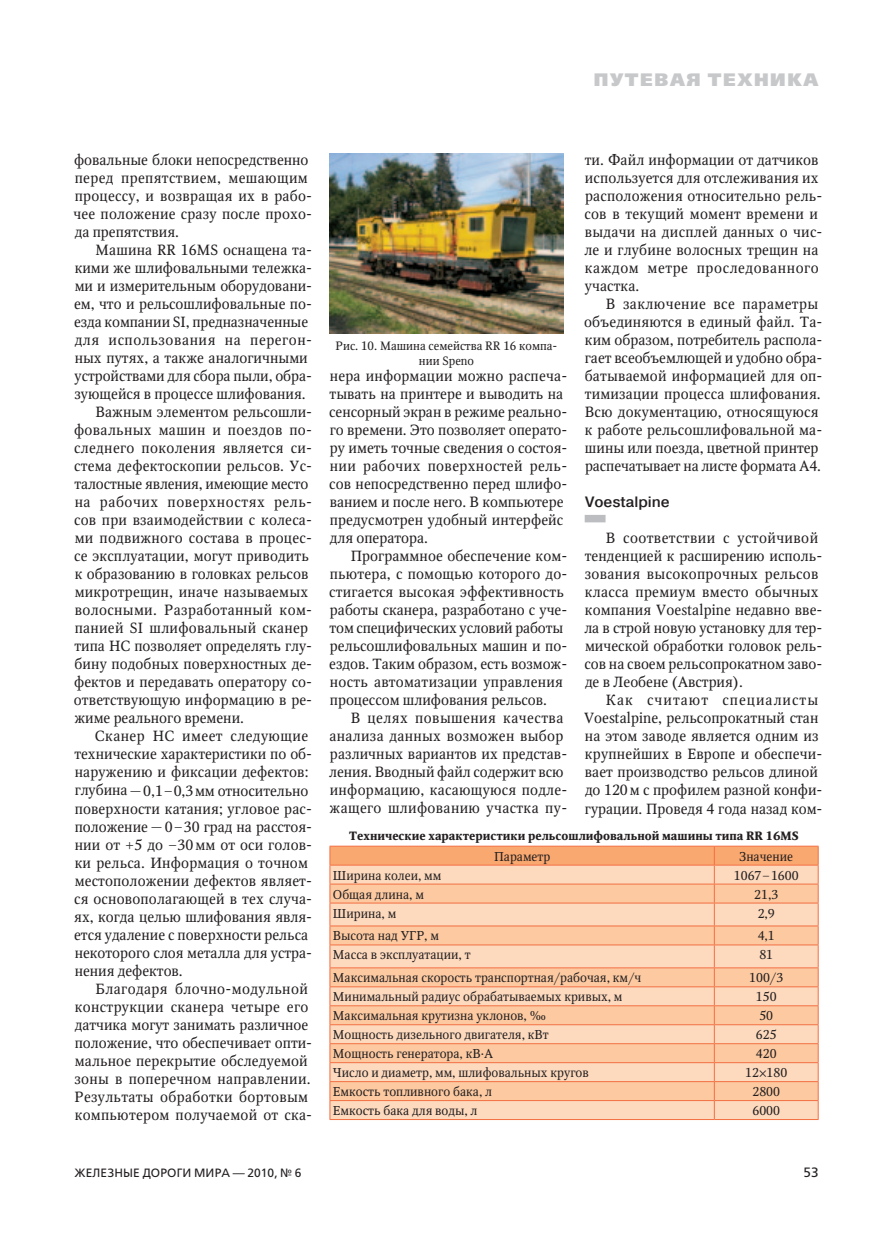
<style>
.page{position:relative;width:893px;height:1234px;background:#fff}
.page>*{position:absolute;margin:0;border:0;box-sizing:border-box;transform-origin:0 0}
.t1{font:800 18px "Free Set";letter-spacing:.09em;color:#c7c8ca}
.t2{font:500 15px "Pragmatica";color:#231f20}
.t3{font:14.7px/18px "Octava";letter-spacing:.01em;color:#231f20}
.t4{font:14.7px "Octava";letter-spacing:.04em;color:#231f20}
.t5{font:14.7px "Octava";letter-spacing:.03em;color:#231f20}
.t6{font:13.5px "Free Set";color:#231f20}
.t7{font:12.75px "Octava";color:#231f20}
.t8{font:700 12px "Octava";color:#231f20}
.t9{font:12px/15px "Octava";color:#231f20;text-align:center}
.t10{font:12px "Free Set";letter-spacing:.01em;color:#231f20}
.s1{font-family:"Myriad Pro"}
</style>
<div class="page">
<div style="left:585px;top:514px;width:21px;height:8px;background:#bcbdc0"></div>
<img style="left:330px;top:153px;width:233px;height:180px">
<hr style="left:330px;top:845px;width:384px;height:1px;background:#f36f42">
<hr style="left:714px;top:845px;width:105px;height:1px;background:#f36f42">
<svg style="left:330px;top:846px;width:489px;height:272px;background:#fbc9a5"></svg>
<hr style="left:330px;top:1118px;width:384px;height:1px;background:#f36f42">
<hr style="left:714px;top:1118px;width:105px;height:1px;background:#f36f42">
<p class="t1" style="left:594px;top:68px;width:226px">Путевая техника</p>
<p class="t3" style="left:74px;top:151px;width:240px">фовальные блоки непосредственно перед препятствием, мешающим процессу, и возвращая их в рабо&shy;чее положение сразу после прохо&shy;да препятствия.</p>
<p class="t3" style="left:96px;top:241px;width:218px">Машина RR 16MS оснащена та-</p>
<p class="t3" style="left:75px;top:259px;width:239px">кими же шлифовальными тележка-</p>
<p class="t3" style="left:75px;top:277px;width:239px">ми и измерительным оборудовани-</p>
<p class="t3" style="left:74px;top:295px;width:239px">ем, что и рельсошлифовальные по-</p>
<p class="t3" style="left:74px;top:313px;width:235px">езда компании SI, предназначенные</p>
<p class="t4" style="left:75px;top:331px;width:239px">для использования на перегон-</p>
<p class="t3" style="left:75px;top:349px;width:235px">ных путях, а также аналогичными</p>
<p class="t3" style="left:75px;top:367px;width:239px">устройствами для сбора пыли, обра-</p>
<p class="t3" style="left:75px;top:385px;width:233px">зующейся в процессе шлифования.</p>
<p class="t3" style="left:96px;top:403px;width:218px">Важным элементом рельсошли-</p>
<p class="t3" style="left:74px;top:421px;width:240px">фовальных машин и поездов по-</p>
<p class="t3" style="left:74px;top:439px;width:240px">следнего поколения является си-</p>
<p class="t3" style="left:74px;top:457px;width:240px">стема дефектоскопии рельсов. Ус-</p>
<p class="t3" style="left:74px;top:475px;width:236px">талостные явления, имеющие место</p>
<p class="t4" style="left:75px;top:493px;width:239px">на рабочих поверхностях рель-</p>
<p class="t3" style="left:74px;top:511px;width:240px">сов при взаимодействии с колеса-</p>
<p class="t3" style="left:75px;top:529px;width:239px">ми подвижного состава в процес-</p>
<p class="t3" style="left:74px;top:547px;width:236px">се эксплуатации, могут приводить</p>
<p class="t3" style="left:75px;top:565px;width:235px">к образованию в головках рельсов</p>
<p class="t3" style="left:75px;top:583px;width:235px">микротрещин, иначе называемых</p>
<p class="t3" style="left:75px;top:601px;width:239px">волосными. Разработанный ком-</p>
<p class="t3" style="left:75px;top:619px;width:235px">панией SI шлифовальный сканер</p>
<p class="t3" style="left:74px;top:637px;width:239px">типа HC позволяет определять глу-</p>
<p class="t3" style="left:74px;top:655px;width:239px">бину подобных поверхностных де-</p>
<p class="t3" style="left:74px;top:673px;width:240px">фектов и передавать оператору со-</p>
<p class="t3" style="left:74px;top:691px;width:240px">ответствующую информацию в ре-</p>
<p class="t3" style="left:74px;top:709px;width:171px">жиме реального времени.</p>
<p class="t5" style="left:95px;top:727px;width:215px">Сканер НС имеет следующие</p>
<p class="t3" style="left:74px;top:745px;width:239px">технические характеристики по об-</p>
<p class="t3" style="left:75px;top:763px;width:235px">наружению и фиксации дефектов:</p>
<p class="t3" style="left:75px;top:781px;width:235px">глубина—0,1–0,3мм относительно</p>
<p class="t3" style="left:75px;top:799px;width:239px">поверхности катания; угловое рас-</p>
<p class="t3" style="left:75px;top:817px;width:239px">положение—0–30 град на расстоя-</p>
<p class="t3" style="left:75px;top:835px;width:239px">нии от +5 до –30мм от оси голов-</p>
<p class="t3" style="left:75px;top:853px;width:235px">ки рельса. Информация о точном</p>
<p class="t3" style="left:75px;top:871px;width:239px">местоположении дефектов являет-</p>
<p class="t3" style="left:74px;top:889px;width:240px">ся основополагающей в тех случа-</p>
<p class="t3" style="left:74px;top:907px;width:239px">ях, когда целью шлифования явля-</p>
<p class="t3" style="left:74px;top:925px;width:236px">ется удаление с поверхности рельса</p>
<p class="t3" style="left:75px;top:943px;width:239px">некоторого слоя металла для устра-</p>
<p class="t3" style="left:75px;top:961px;width:110px">нения дефектов.</p>
<p class="t3" style="left:96px;top:979px;width:214px">Благодаря блочно-модульной</p>
<p class="t3" style="left:75px;top:997px;width:235px">конструкции сканера четыре его</p>
<p class="t3" style="left:75px;top:1015px;width:235px">датчика могут занимать различное</p>
<p class="t3" style="left:75px;top:1033px;width:239px">положение, что обеспечивает опти-</p>
<p class="t3" style="left:75px;top:1051px;width:234px">мальное перекрытие обследуемой</p>
<p class="t3" style="left:75px;top:1069px;width:238px">зоны в поперечном направлении.</p>
<p class="t3" style="left:75px;top:1087px;width:235px">Результаты обработки бортовым</p>
<p class="t3" style="left:75px;top:1105px;width:239px">компьютером получаемой от ска-</p>
<p class="t9" style="left:336px;top:338px;width:223px">Рис. 10. Машина семейства RR 16 компа&shy;нии Speno</p>
<p class="t3" style="left:329px;top:367px;width:240px">нера информации можно распеча&shy;тывать на принтере и выводить на сенсорный экран в режиме реально&shy;го времени. Это позволяет операто&shy;ру иметь точные сведения о состоя&shy;нии рабочих поверхностей рель&shy;сов непосредственно перед шлифо&shy;ванием и после него. В компьютере предусмотрен удобный интерфейс для оператора.</p>
<p class="t3" style="left:329px;top:547px;width:240px;text-indent:21px">Программное обеспечение ком&shy;пьютера, с помощью которого до&shy;стигается высокая эффективность работы сканера, разработано с уче&shy;том специфических условий работы рельсошлифовальных машин и по&shy;ездов. Таким образом, есть возмож&shy;ность автоматизации управления процессом шлифования рельсов.</p>
<p class="t3" style="left:329px;top:709px;width:240px;text-indent:22px">В целях повышения качества анализа данных возможен выбор различных вариантов их представ&shy;ления. Вводный файл содержит всю информацию, касающуюся подле&shy;жащего шлифованию участка пу-</p>
<p class="t3" style="left:584px;top:151px;width:240px">ти. Файл информации от датчиков используется для отслеживания их расположения относительно рель&shy;сов в текущий момент времени и выдачи на дисплей данных о чис&shy;ле и глубине волосных трещин на каждом метре проследованного участка.</p>
<p class="t3" style="left:584px;top:295px;width:240px;text-indent:22px">В заключение все параметры объединяются в единый файл. Та&shy;ким образом, потребитель распола&shy;гает всеобъемлющей и удобно обра&shy;батываемой информацией для оп&shy;тимизации процесса шлифования.<br>Всю документацию, относящуюся к работе рельсошлифовальной ма&shy;шины или поезда, цветной принтер распечатывает на листе формата А4.</p>
<p class="t2" style="left:585px;top:492px;width:86px">Voestalpine</p>
<p class="t3" style="left:584px;top:529px;width:240px;text-indent:22px">В соответствии с устойчивой тенденцией к расширению исполь&shy;зования высокопрочных рельсов класса премиум вместо обычных компания Voestalpine недавно вве&shy;ла в строй новую установку для тер&shy;мической обработки головок рель&shy;сов на своем рельсопрокатном заво&shy;де в Леобене (Австрия).</p>
<p class="t3" style="left:584px;top:691px;width:240px;text-indent:22px">Как считают специалисты<br>Voestalpine, рельсопрокатный стан на этом заводе является одним из крупнейших в Европе и обеспечи&shy;вает производство рельсов длиной до 120м с профилем разной конфи&shy;гурации. Проведя 4 года назад ком-</p>
<p class="t8" style="left:349px;top:828px;width:451px">Технические характеристики рельсошлифовальной машины типа RR 16MS</p>
<p class="t7" style="left:494px;top:848px;width:58px">Параметр</p>
<p class="t7" style="left:739px;top:848px;width:55px">Значение</p>
<p class="t7" style="left:333px;top:867px;width:110px">Ширина колеи, мм</p>
<p class="t7" style="left:734px;top:867px;width:66px">1067–1600</p>
<p class="t7" style="left:333px;top:886px;width:93px">Общая длина, м</p>
<p class="t7" style="left:754px;top:886px;width:25px">21,3</p>
<p class="t7" style="left:333px;top:905px;width:65px">Ширина, м</p>
<p class="t7" style="left:758px;top:905px;width:19px">2,9</p>
<p class="t7" style="left:333px;top:927px;width:108px">Высота над УГР, м</p>
<p class="t7" style="left:758px;top:927px;width:19px">4,1</p>
<p class="t7" style="left:333px;top:946px;width:139px">Масса в эксплуатации, т</p>
<p class="t7" style="left:759px;top:946px;width:15px">81</p>
<p class="t7" style="left:333px;top:969px;width:310px">Максимальная скорость транспортная/рабочая, км/ч</p>
<p class="t7" style="left:749px;top:969px;width:35px">100/3</p>
<p class="t7" style="left:333px;top:988px;width:291px">Минимальный радиус обрабатываемых кривых, м</p>
<p class="t7" style="left:756px;top:988px;width:22px">150</p>
<p class="t7" style="left:333px;top:1007px;width:215px">Максимальная крутизна уклонов, ‰</p>
<p class="t7" style="left:759px;top:1007px;width:15px">50</p>
<p class="t7" style="left:333px;top:1026px;width:217px">Мощность дизельного двигателя, кВт</p>
<p class="t7" style="left:756px;top:1026px;width:22px">625</p>
<p class="t7" style="left:333px;top:1045px;width:162px">Мощность генератора, кВ·А</p>
<p class="t7" style="left:756px;top:1045px;width:22px">420</p>
<p class="t7" style="left:333px;top:1064px;width:257px">Число и диаметр, мм, шлифовальных кругов</p>
<p class="t7" style="left:745px;top:1064px;width:44px">12<span class="s1">×</span>180</p>
<p class="t7" style="left:333px;top:1083px;width:161px">Емкость топливного бака, л</p>
<p class="t7" style="left:752px;top:1083px;width:29px">2800</p>
<p class="t7" style="left:333px;top:1102px;width:146px">Емкость бака для воды, л</p>
<p class="t7" style="left:752px;top:1102px;width:29px">6000</p>
<p class="t10" style="left:74px;top:1165px;width:229px">Железные дороги мира — 2010, № 6</p>
<p class="t6" style="left:804px;top:1163px;width:17px">53</p>
</div>
